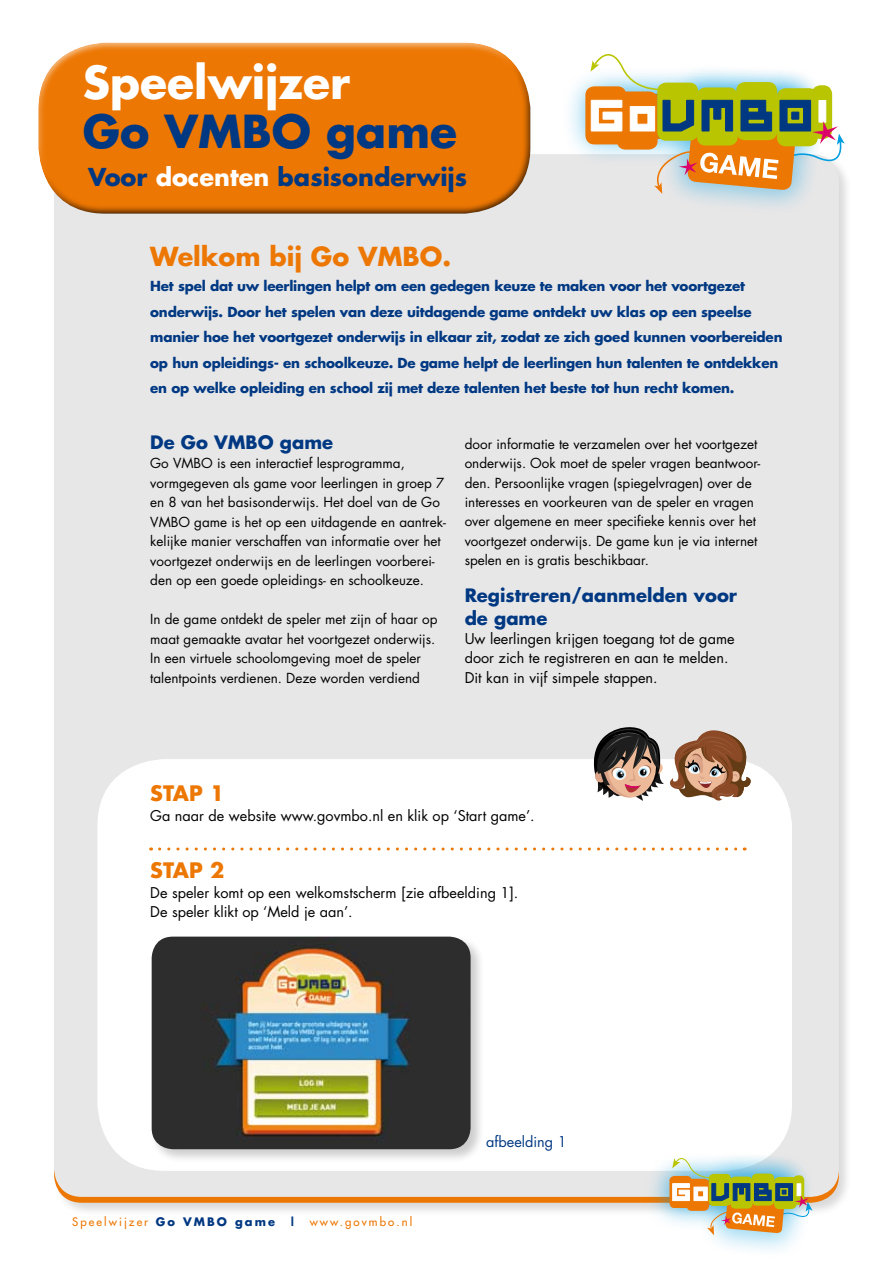
<style>
.page{position:relative;width:893px;height:1263px;background:#fff}
.page>*{position:absolute;margin:0;border:0;box-sizing:border-box;transform-origin:0 0}
.t1{font:700 44.25px "Futura";color:#fff}
.t2{font:700 44.25px "Futura";color:#003882}
.t3{font:700 25.5px "Futura";color:#ed7703}
.t4{font:700 24px "Futura";color:#003882}
.t5{font:700 20.85px "Futura";color:#ed7703}
.t6{font:700 18px/23.1px "Futura";color:#003882}
.t7{font:14.4px/19.5px "Futura";color:#000}
.t8{font:14.4px "Futura";color:#003882}
.t9{font:13.5px/19.5px "Futura";color:#000}
.t10{font:700 13.5px/25.5px "Futura";letter-spacing:-.015em;color:#003882}
.t11{font:11.4px "Futura";letter-spacing:.18em;color:#ed7703}
.s1{color:#fff}
.s2{font-weight:700;color:#003882}
</style>
<div class="page">
<div style="left:52px;top:152px;width:801px;height:1065px;background:#000;opacity:.15"></div>
<div style="left:54px;top:1121px;width:785px;height:82px;background:#ed7703;border-radius:28px"></div>
<div style="left:54px;top:154px;width:785px;height:1043px;background:#e7e7e8;border-radius:28px"></div>
<div style="left:97px;top:759px;width:695px;height:412px;background:#fff;border-radius:67px"></div>
<div style="left:559px;top:63px;width:268px;height:102px;background:#009ee0;opacity:.4"></div>
<svg style="left:573px;top:54px;width:274px;height:165px"></svg>
<div style="left:36px;top:42px;width:486px;height:138px;background:#fff;opacity:.75"></div>
<div style="left:38px;top:59px;width:493px;height:157px;background:#000;opacity:.75"></div>
<div style="left:641px;top:1149px;width:172px;height:82px;background:#009ee0;opacity:.4"></div>
<svg style="left:648px;top:1144px;width:167px;height:107px"></svg>
<svg style="left:593px;top:727px;width:162px;height:74px"></svg>
<div style="left:149px;top:934px;width:336px;height:229px;background:#000;opacity:.2"></div>
<img style="left:152px;top:936px;width:319px;height:213px">
<svg style="left:160px;top:847px;width:585px;height:3px"></svg>
<h1 class="t1" style="left:83px;top:52px;width:269px">Speelwijzer</h1>
<h1 class="t2" style="left:83px;top:101px;width:376px">Go VMBO game</h1>
<h3 class="t4" style="left:88px;top:160px;width:380px">Voor <span class="s1">docenten</span> basisonderwijs</h3>
<h2 class="t3" style="left:150px;top:238px;width:302px">Welkom bij Go VMBO.</h2>
<p class="t10" style="left:150px;top:273px;width:634px">Het spel dat uw leerlingen helpt om een gedegen keuze te maken voor het voortgezet onderwijs. Door het spelen van deze uitdagende game ontdekt uw klas op een speelse manier hoe het voortgezet onderwijs in elkaar zit, zodat ze zich goed kunnen voorbereiden op hun opleidings- en schoolkeuze. De game helpt de leerlingen hun talenten te ontdekken en op welke opleiding en school zij met deze talenten het beste tot hun recht komen.</p>
<h3 class="t6" style="left:150px;top:430px;width:184px">De Go VMBO game</h3>
<p class="t9" style="left:150px;top:453px;width:297px">Go VMBO is een interactief lesprogramma, vormgegeven als game voor leerlingen in groep 7 en 8 van het basisonderwijs. Het doel van de Go VMBO game is het op een uitdagende en aantrek&shy;kelijke manier verschaffen van informatie over het voortgezet onderwijs en de leerlingen voorberei&shy;den op een goede opleidings- en schoolkeuze.</p>
<p class="t9" style="left:150px;top:609px;width:289px">In de game ontdekt de speler met zijn of haar op maat gemaakte avatar het voortgezet onderwijs.<br>In een virtuele schoolomgeving moet de speler talentpoints verdienen. Deze worden verdiend</p>
<p class="t9" style="left:465px;top:434px;width:297px">door informatie te verzamelen over het voortgezet onderwijs. Ook moet de speler vragen beantwoor&shy;den. Persoonlijke vragen (spiegelvragen) over de interesses en voorkeuren van de speler en vragen over algemene en meer specifieke kennis over het voortgezet onderwijs. De game kun je via internet spelen en is gratis beschikbaar.</p>
<h3 class="t6" style="left:465px;top:583px;width:274px">Registreren/aanmelden voor de game</h3>
<p class="t7" style="left:465px;top:628px;width:271px">Uw leerlingen krijgen toegang tot de game door zich te registreren en aan te melden.<br>Dit kan in vijf simpele stappen.</p>
<h3 class="t5" style="left:150px;top:779px;width:76px">STAP 1</h3>
<p class="t7" style="left:150px;top:805px;width:386px">Ga naar de website www.govmbo.nl en klik op ‘Start game’.</p>
<h3 class="t5" style="left:150px;top:856px;width:76px">STAP 2</h3>
<p class="t7" style="left:150px;top:882px;width:370px">De speler komt op een welkomstscherm [zie afbeelding 1].<br>De speler klikt op ‘Meld je aan’.</p>
<p class="t11" style="left:72px;top:1215px;width:342px">Speelwijzer <span class="s2">Go VMBO game |</span> www.govmbo.nl</p>
<p class="t8" style="left:486px;top:1132px;width:82px">afbeelding 1</p>
</div>
